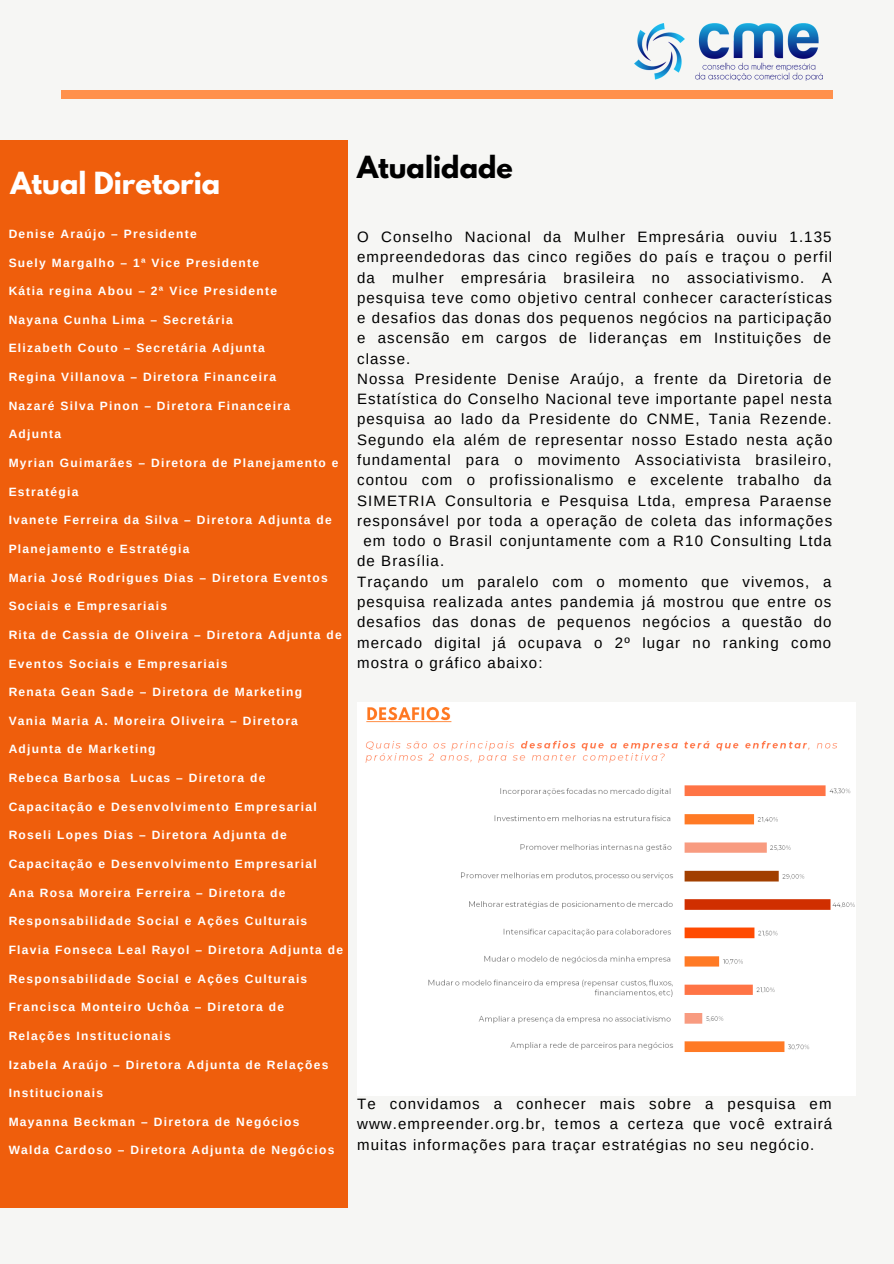
<style>
.page{position:relative;width:894px;height:1264px;background:#fff}
.page>*{position:absolute;margin:0;border:0;box-sizing:border-box;transform-origin:0 0}
.t1{font:700 27px "League Spartan";color:#fff}
.t2{font:700 27px "League Spartan";color:#000}
.t3{font:15px/20.2px "Arimo";letter-spacing:.075em;color:#000;text-align:justify}
.t4{font:700 12px "Arimo";letter-spacing:.11em;color:#fff}
</style>
<div class="page">
<div style="left:0;top:0;width:893px;height:1263px;background:#f6f6f4"></div>
<div style="left:61px;top:91px;width:771px;height:8px;background:#ff914d"></div>
<div style="left:0;top:140px;width:347px;height:1067px;background:#ef5e0c"></div>
<img style="left:357px;top:768px;width:497px;height:327px">
<img style="left:357px;top:703px;width:497px;height:65px">
<img style="left:634px;top:23px;width:188px;height:58px">
<h1 class="t1" style="left:10px;top:169px;width:211px">Atual Diretoria</h1>
<h1 class="t2" style="left:357px;top:153px;width:157px">Atualidade</h1>
<p class="t4" style="left:9px;top:227px;width:190px">Denise Araújo – Presidente</p>
<p class="t4" style="left:9px;top:256px;width:252px">Suely Margalho – 1ª Vice Presidente</p>
<p class="t4" style="left:9px;top:284px;width:270px">Kátia regina Abou – 2ª Vice Presidente</p>
<p class="t4" style="left:9px;top:313px;width:226px">Nayana Cunha Lima – Secretária</p>
<p class="t4" style="left:9px;top:341px;width:257px">Elizabeth Couto – Secretária Adjunta</p>
<p class="t4" style="left:9px;top:370px;width:269px">Regina Villanova – Diretora Financeira</p>
<p class="t4" style="left:9px;top:399px;width:283px">Nazaré Silva Pinon – Diretora Financeira</p>
<p class="t4" style="left:9px;top:427px;width:54px">Adjunta</p>
<p class="t4" style="left:9px;top:456px;width:331px">Myrian Guimarães – Diretora de Planejamento e</p>
<p class="t4" style="left:9px;top:485px;width:71px">Estratégia</p>
<p class="t4" style="left:9px;top:513px;width:324px">Ivanete Ferreira da Silva – Diretora Adjunta de</p>
<p class="t4" style="left:9px;top:542px;width:182px">Planejamento e Estratégia</p>
<p class="t4" style="left:9px;top:570px;width:321px">Maria José Rodrigues Dias – Diretora Eventos</p>
<p class="t4" style="left:9px;top:599px;width:160px">Sociais e Empresariais</p>
<p class="t4" style="left:9px;top:628px;width:334px">Rita de Cassia de Oliveira – Diretora Adjunta de</p>
<p class="t4" style="left:9px;top:656px;width:220px">Eventos Sociais e Empresariais</p>
<p class="t4" style="left:9px;top:685px;width:295px">Renata Gean Sade – Diretora de Marketing</p>
<p class="t4" style="left:9px;top:714px;width:291px">Vania Maria A. Moreira Oliveira – Diretora</p>
<p class="t4" style="left:9px;top:742px;width:148px">Adjunta de Marketing</p>
<p class="t4" style="left:9px;top:771px;width:258px">Rebeca Barbosa Lucas – Diretora de</p>
<p class="t4" style="left:9px;top:799px;width:309px">Capacitação e Desenvolvimento Empresarial</p>
<p class="t4" style="left:9px;top:828px;width:279px">Roseli Lopes Dias – Diretora Adjunta de</p>
<p class="t4" style="left:9px;top:857px;width:309px">Capacitação e Desenvolvimento Empresarial</p>
<p class="t4" style="left:9px;top:885px;width:278px">Ana Rosa Moreira Ferreira – Diretora de</p>
<p class="t4" style="left:9px;top:914px;width:300px">Responsabilidade Social e Ações Culturais</p>
<p class="t4" style="left:9px;top:943px;width:336px">Flavia Fonseca Leal Rayol – Diretora Adjunta de</p>
<p class="t4" style="left:9px;top:971px;width:300px">Responsabilidade Social e Ações Culturais</p>
<p class="t4" style="left:9px;top:1000px;width:277px">Francisca Monteiro Uchôa – Diretora de</p>
<p class="t4" style="left:9px;top:1029px;width:164px">Relações Institucionais</p>
<p class="t4" style="left:9px;top:1057px;width:321px">Izabela Araújo – Diretora Adjunta de Relações</p>
<p class="t4" style="left:9px;top:1086px;width:96px">Institucionais</p>
<p class="t4" style="left:9px;top:1114px;width:292px">Mayanna Beckman – Diretora de Negócios</p>
<p class="t4" style="left:9px;top:1143px;width:327px">Walda Cardoso – Diretora Adjunta de Negócios</p>
<p class="t3" style="left:357px;top:227px;width:476px">O Conselho Nacional da Mulher Empresária ouviu 1.135</p>
<p class="t3" style="left:357px;top:247px;width:476px">empreendedoras das cinco regiões do país e traçou o perfil</p>
<p class="t3" style="left:357px;top:267px;width:476px">da mulher empresária brasileira no associativismo. A</p>
<p class="t3" style="left:357px;top:287px;width:476px">pesquisa teve como objetivo central conhecer características</p>
<p class="t3" style="left:357px;top:308px;width:476px">e desafios das donas dos pequenos negócios na participação</p>
<p class="t3" style="left:357px;top:328px;width:475px">e ascensão em cargos de lideranças em Instituições de</p>
<p class="t3" style="left:357px;top:348px;width:55px">classe.</p>
<p class="t3" style="left:357px;top:368px;width:475px">Nossa Presidente Denise Araújo, a frente da Diretoria de</p>
<p class="t3" style="left:357px;top:389px;width:476px">Estatística do Conselho Nacional teve importante papel nesta</p>
<p class="t3" style="left:357px;top:409px;width:476px">pesquisa ao lado da Presidente do CNME, Tania Rezende.</p>
<p class="t3" style="left:357px;top:429px;width:476px">Segundo ela além de representar nosso Estado nesta ação</p>
<p class="t3" style="left:357px;top:449px;width:476px">fundamental para o movimento Associativista brasileiro,</p>
<p class="t3" style="left:357px;top:470px;width:476px">contou com o profissionalismo e excelente trabalho da</p>
<p class="t3" style="left:357px;top:490px;width:475px">SIMETRIA Consultoria e Pesquisa Ltda, empresa Paraense</p>
<p class="t3" style="left:357px;top:510px;width:476px">responsável por toda a operação de coleta das informações</p>
<p class="t3" style="left:363px;top:531px;width:469px">em todo o Brasil conjuntamente com a R10 Consulting Ltda</p>
<p class="t3" style="left:357px;top:551px;width:89px">de Brasília.</p>
<p class="t3" style="left:357px;top:571px;width:475px">Traçando um paralelo com o momento que vivemos, a</p>
<p class="t3" style="left:357px;top:591px;width:475px">pesquisa realizada antes pandemia já mostrou que entre os</p>
<p class="t3" style="left:357px;top:612px;width:476px">desafios das donas de pequenos negócios a questão do</p>
<p class="t3" style="left:357px;top:632px;width:475px">mercado digital já ocupava o 2º lugar no ranking como</p>
<p class="t3" style="left:357px;top:652px;width:187px">mostra o gráfico abaixo:</p>
<p class="t3" style="left:357px;top:1093px;width:476px">Te convidamos a conhecer mais sobre a pesquisa em www.empreender.org.br, temos a certeza que você extrairá muitas informações para traçar estratégias no seu negócio.</p>
</div>
